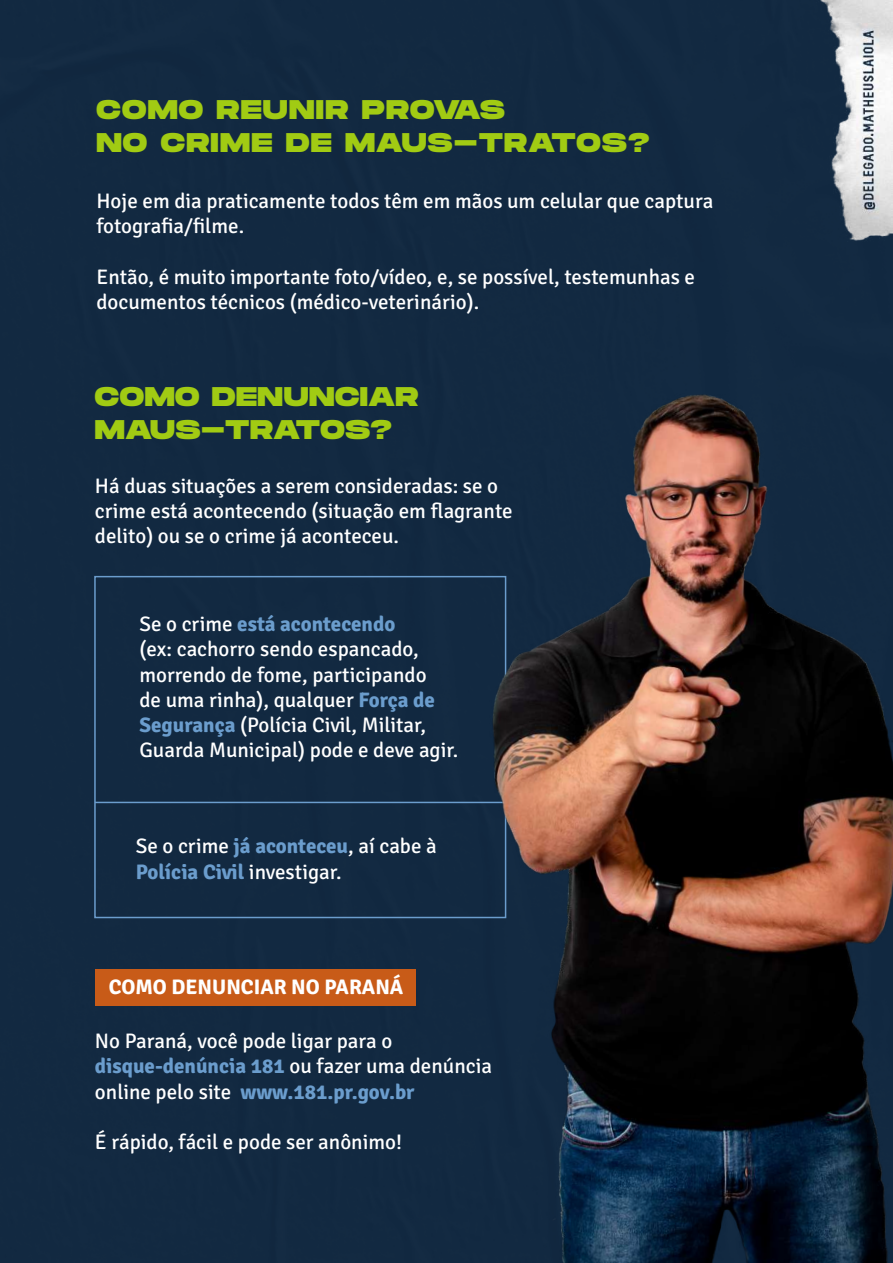
<style>
.page{position:relative;width:893px;height:1263px;background:#122941}
.page>*{position:absolute;margin:0;border:0;box-sizing:border-box;transform-origin:0 0}
.t1{font:800 27px/32.4px "Monument Extended";letter-spacing:.05em;color:#a1cb13}
.t2{font:800 27px/32.4px "Monument Extended";letter-spacing:.025em;color:#a1cb13}
.t3{font:21px/25.2px "Signika";color:#fff}
.t4{font:700 21px "Signika";color:#fff}
.s1{font-weight:700;color:#6b9dcd}
</style>
<div class="page">
<div style="left:95px;top:969px;width:321px;height:36px;background:#c85b18"></div>
<div style="left:93px;top:575px;width:378px;height:344px;background:#122941"></div>
<hr style="left:95px;top:802px;width:411px;height:1px;background:#6b9dcd">
<img style="left:787px;top:0;width:106px;height:254px">
<img style="left:471px;top:387px;width:422px;height:876px">
<p class="t1" style="left:96px;top:93px;width:554px">COMO REUNIR PROVAS<br>NO CRIME DE MAUS-TRATOS?</p>
<p class="t3" style="left:96px;top:187px;width:618px">Hoje em dia praticamente todos têm em mãos um celular que captura fotografia/filme.</p>
<p class="t3" style="left:96px;top:263px;width:600px">Então, é muito importante foto/vídeo, e, se possível, testemunhas e documentos técnicos (médico-veterinário).</p>
<p class="t2" style="left:95px;top:380px;width:325px">COMO DENUNCIAR<br>MAUS-TRATOS?</p>
<p class="t3" style="left:95px;top:472px;width:419px">Há duas situações a serem consideradas: se o crime está acontecendo (situação em flagrante delito) ou se o crime já aconteceu.</p>
<p class="t3" style="left:139px;top:610px;width:320px">Se o crime <span class="s1">está acontecendo<br></span>(ex: cachorro sendo espancado, morrendo de fome, participando<br>de uma rinha), qualquer <span class="s1">Força de<br>Segurança</span> (Polícia Civil, Militar,<br>Guarda Municipal) pode e deve agir.</p>
<p class="t3" style="left:136px;top:832px;width:303px">Se o crime <span class="s1">já aconteceu</span>, aí cabe à<br><span class="s1">Polícia Civil</span> investigar.</p>
<p class="t4" style="left:109px;top:972px;width:296px">COMO DENUNCIAR NO PARANÁ</p>
<p class="t3" style="left:95px;top:1027px;width:399px">No Paraná, você pode ligar para o <span class="s1">disque-denúncia 181</span> ou fazer uma denúncia online pelo site <span class="s1">www.181.pr.gov.br</span></p>
<p class="t3" style="left:95px;top:1128px;width:309px">É rápido, fácil e pode ser anônimo!</p>
</div>
